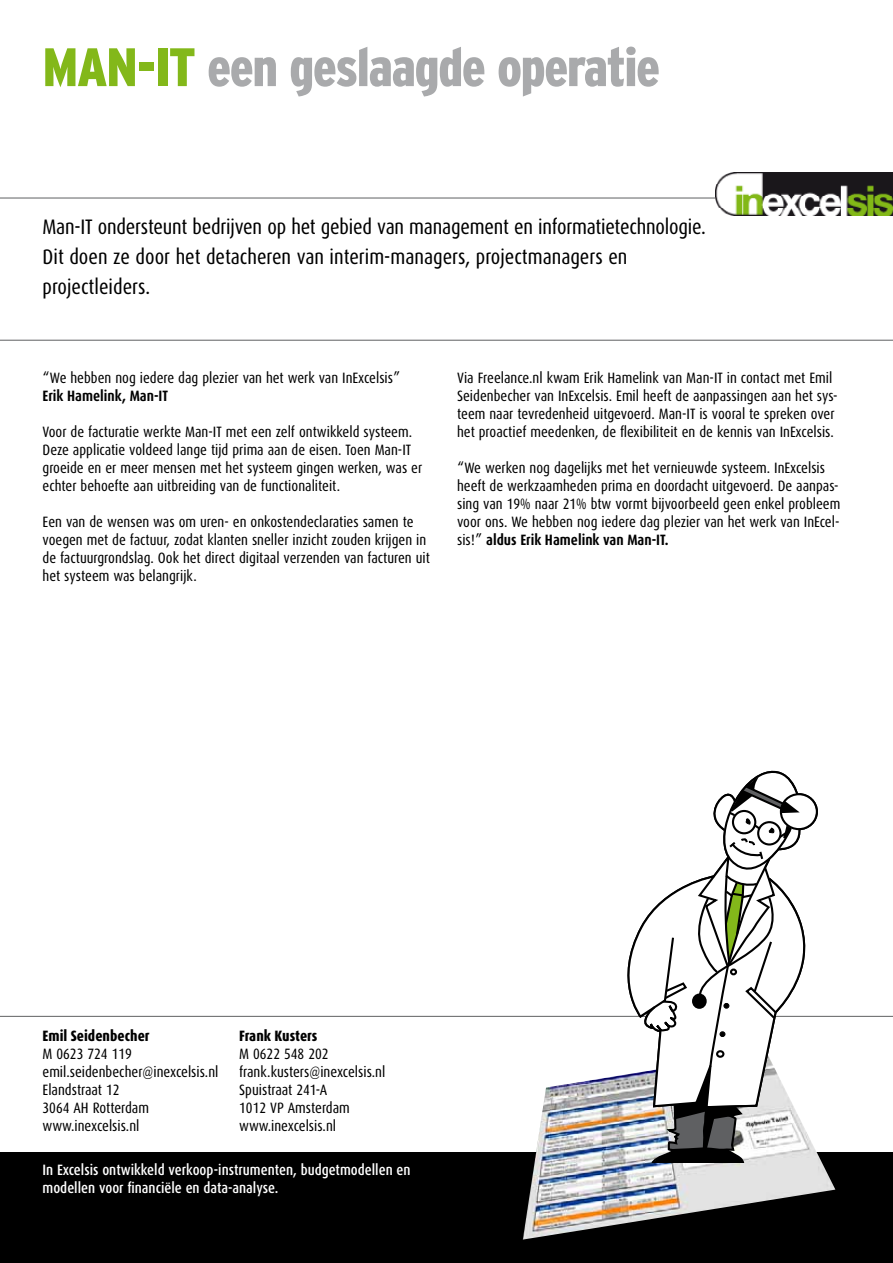
<style>
.page{position:relative;width:893px;height:1263px;background:#fff}
.page>*{position:absolute;margin:0;border:0;box-sizing:border-box;transform-origin:0 0}
.t1{font:900 condensed 54px "Interstate";letter-spacing:-.025em;color:#a9aaac}
.t2{font:21px/30px "Dax Condensed";letter-spacing:-.01em;color:#000}
.t3{font:15px/18px "Dax Condensed";color:#000}
.t4{font:500 15px/18px "Dax Condensed";color:#fff}
.t5{font:800 15px "Dax Condensed";color:#000}
.t6{font:700 15px "Dax Condensed";color:#000}
.s1{color:#83b81a}
.s2{font-weight:700}
</style>
<div class="page">
<div style="left:0;top:1152px;width:893px;height:111px;background:#000"></div>
<hr style="left:0;top:198px;width:893px;height:1px;background:#5f6062">
<img style="left:716px;top:172px;width:176px;height:43px">
<hr style="left:0;top:340px;width:893px;height:1px;background:#5f6062">
<hr style="left:0;top:1016px;width:893px;height:1px;background:#5f6062">
<img style="left:523px;top:1076px;width:312px;height:163px">
<svg style="left:809px;top:796px;width:7px;height:310px"></svg>
<div style="left:780px;top:793px;width:38px;height:37px;border:2px solid #000;border-radius:50%"></div>
<svg style="left:613px;top:770px;width:196px;height:393px"></svg>
<h1 class="t1" style="left:43px;top:37px;width:619px"><span class="s1">MAN-IT</span> een geslaagde operatie</h1>
<h2 class="t2" style="left:43px;top:212px;width:665px">Man-IT ondersteunt bedrijven op het gebied van management en informatietechnologie.<br>Dit doen ze door het detacheren van interim-managers, projectmanagers en projectleiders.</h2>
<p class="t3" style="left:43px;top:369px;width:359px">“We hebben nog iedere dag plezier van het werk van InExcelsis”</p>
<p class="t6" style="left:43px;top:387px;width:127px">Erik Hamelink, Man-IT</p>
<p class="t3" style="left:43px;top:423px;width:381px">Voor de facturatie werkte Man-IT met een zelf ontwikkeld systeem.<br>Deze applicatie voldeed lange tijd prima aan de eisen. Toen Man-IT groeide en er meer mensen met het systeem gingen werken, was er echter behoefte aan uitbreiding van de functionaliteit.</p>
<p class="t3" style="left:43px;top:513px;width:389px">Een van de wensen was om uren- en onkostendeclaraties samen te voegen met de factuur, zodat klanten sneller inzicht zouden krijgen in de factuurgrondslag. Ook het direct digitaal verzenden van facturen uit het systeem was belangrijk.</p>
<p class="t3" style="left:457px;top:369px;width:382px">Via Freelance.nl kwam Erik Hamelink van Man-IT in contact met Emil Seidenbecher van InExcelsis. Emil heeft de aanpassingen aan het sys&shy;teem naar tevredenheid uitgevoerd. Man-IT is vooral te spreken over het proactief meedenken, de flexibiliteit en de kennis van InExcelsis.</p>
<p class="t3" style="left:457px;top:459px;width:385px">“We werken nog dagelijks met het vernieuwde systeem. InExcelsis heeft de werkzaamheden prima en doordacht uitgevoerd. De aanpas&shy;sing van 19% naar 21% btw vormt bijvoorbeeld geen enkel probleem voor ons. We hebben nog iedere dag plezier van het werk van InEcel&shy;sis!” <span class="s2">aldus Erik Hamelink van Man-IT.</span></p>
<p class="t5" style="left:43px;top:1027px;width:109px">Emil Seidenbecher</p>
<p class="t3" style="left:43px;top:1045px;width:177px">M 0623 724 119 emil.seidenbecher@inexcelsis.nl<br>Elandstraat 12<br>3064 AH Rotterdam www.inexcelsis.nl</p>
<p class="t5" style="left:239px;top:1027px;width:80px">Frank Kusters</p>
<p class="t3" style="left:239px;top:1045px;width:148px">M 0622 548 202 frank.kusters@inexcelsis.nl<br>Spuistraat 241-A<br>1012 VP Amsterdam www.inexcelsis.nl</p>
<p class="t4" style="left:43px;top:1160px;width:370px">In Excelsis ontwikkeld verkoop-instrumenten, budgetmodellen en modellen voor financiële en data-analyse.</p>
</div>
